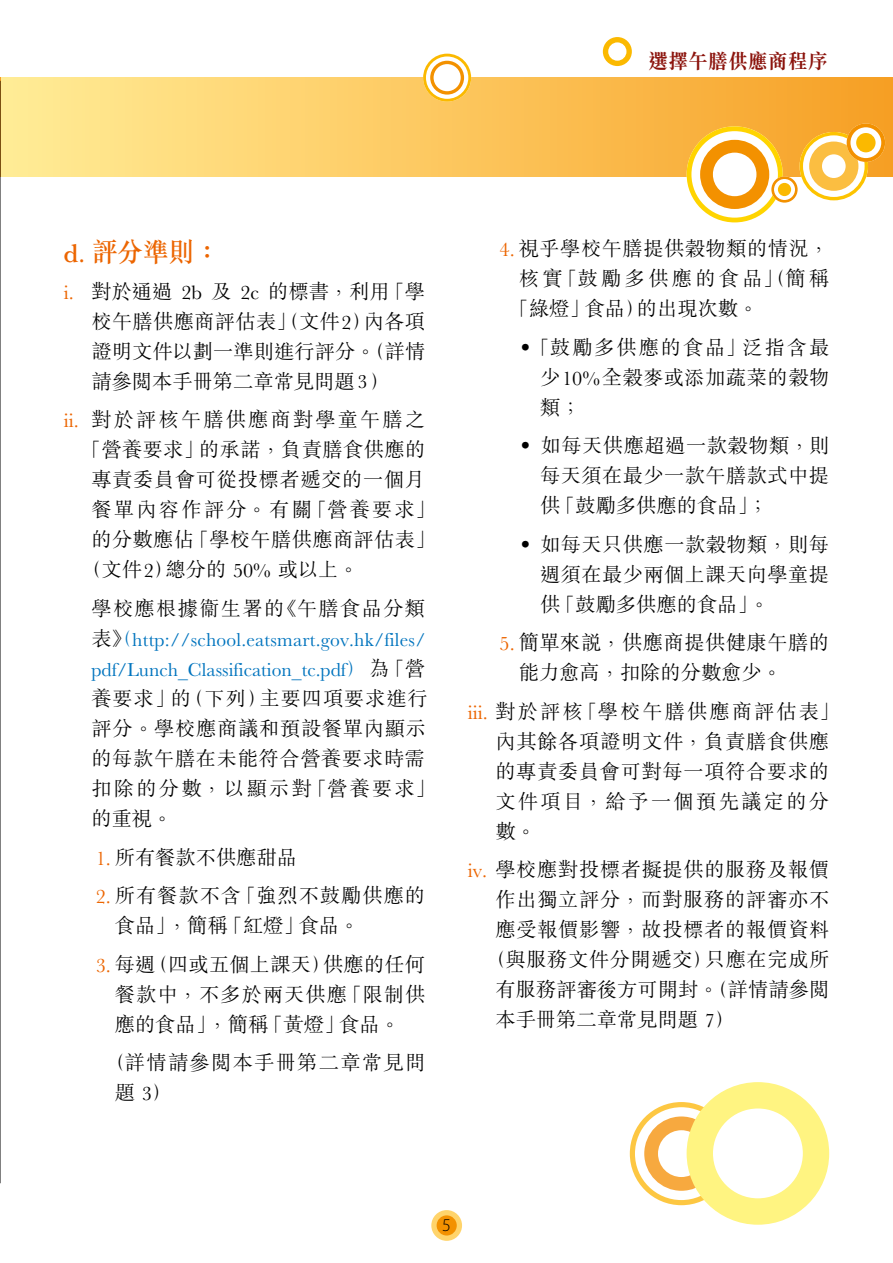
<style>
.page{position:relative;width:893px;height:1263px;background:#fff}
.page>*{position:absolute;margin:0;border:0;box-sizing:border-box;transform-origin:0 0}
.t1{font:500 27px "M Sung HK";color:#ec6500;scale:.95 1}
.t2{font:700 21px "M Sung HK";color:#8b130c;scale:.95 1}
.t3{font:300 20.25px/30px "M Sung HK";letter-spacing:.03em;color:#000;text-align:justify}
.t4{font:300 20.25px "M Sung HK";color:#000}
.t5{font:300 20.25px/30px "M Sung HK";letter-spacing:.065em;color:#000}
.t6{font:300 20.25px/30px "M Sung HK";letter-spacing:.05em;color:#000}
.t7{font:300 20.25px "M Sung HK";letter-spacing:.105em;color:#000}
.t8{font:300 20.25px "M Sung HK";letter-spacing:.005em;color:#000}
.t9{font:300 20.25px "M Sung HK";letter-spacing:.11em;color:#000}
.t10{font:300 20.25px "M Sung HK";letter-spacing:.16em;color:#000}
.t11{font:300 19.5px/29.7px "M Sung HK";letter-spacing:.01em;color:#0074be}
.t12{font:300 18px "Myriad Pro";color:#000}
.s1{color:#ec6500}
.s2{font-size:20.25px;color:#000}
</style>
<div class="page">
<div style="left:431px;top:1210px;width:31px;height:31px;background:#ffd46b;border-radius:50%"></div>
<div style="left:437px;top:1215px;width:20px;height:20px;background:#f39100;border-radius:50%"></div>
<div style="left:0;top:78px;width:893px;height:99px;background:linear-gradient(to right,#ffed98,#f7a025)"></div>
<svg style="left:423px;top:54px;width:48px;height:48px"></svg>
<svg style="left:603px;top:37px;width:29px;height:29px"></svg>
<svg style="left:687px;top:123px;width:198px;height:99px"></svg>
<div style="left:778px;top:183px;width:13px;height:13px;background:#fbb900;border-radius:50%"></div>
<svg style="left:630px;top:1082px;width:199px;height:143px"></svg>
<hr style="left:0;top:81px;width:1px;height:1102px;background:#000">
<p class="t2" style="left:648px;top:50px;width:190px">選擇午膳供應商程序</p>
<p class="t1" style="left:64px;top:233px;width:166px">d. 評分準則：</p>
<p class="t3" style="left:91px;top:275px;width:335px;text-indent:-28px"><span class="s1">i.</span> 對於通過 2b 及 2c 的標書，利用「學校午膳供應商評估表」（文件2）內各項證明文件以劃一準則進行評分。（詳情請參閱本手冊第二章常見問題３）</p>
<p class="t7" style="left:64px;top:406px;width:363px"><span class="s1">ii.</span> 對於評核午膳供應商對學童午膳之</p>
<p class="t3" style="left:81px;top:434px;width:345px">「營養要求」的承諾，負責膳食供應的</p>
<p class="t3" style="left:91px;top:464px;width:335px">專責委員會可從投標者遞交的一個月</p>
<p class="t9" style="left:91px;top:496px;width:345px">餐單內容作評分。有關「營養要求」</p>
<p class="t3" style="left:91px;top:524px;width:345px">的分數應佔「學校午膳供應商評估表」</p>
<p class="t4" style="left:81px;top:556px;width:279px">（文件2）總分的 50% 或以上。</p>
<p class="t5" style="left:91px;top:592px;width:335px">學校應根據衞生署的《午膳食品分類</p>
<p class="t11" style="left:91px;top:623px;width:336px"><span class="s2">表》</span>（http://school.eatsmart.gov.hk/files/ pd f/Lunch_Classification_tc.pdf）<span class="s2">為「營</span></p>
<p class="t3" style="left:91px;top:682px;width:345px;text-align:left">養要求」的（下列）主要四項要求進行評分。學校應商議和預設餐單內顯示的每款午膳在未能符合營養要求時需扣除的分數，以顯示對「營養要求」的重視。</p>
<p class="t4" style="left:96px;top:843px;width:203px"><span class="s1">1.</span> 所有餐款不供應甜品</p>
<p class="t6" style="left:115px;top:879px;width:312px;text-indent:-19px"><span class="s1">2.</span> 所有餐款不含「強烈不鼓勵供應的食品」，簡稱「紅燈」食品。</p>
<p class="t3" style="left:115px;top:948px;width:312px;text-indent:-19px"><span class="s1">3.</span> 每週（四或五個上課天）供應的任何餐款中，不多於兩天供應「限制供應的食品」，簡稱「黃燈」食品。</p>
<p class="t5" style="left:115px;top:1046px;width:312px;text-indent:-10px">（詳情請參閱本手冊第二章常見問題 3）</p>
<p class="t3" style="left:500px;top:232px;width:331px"><span class="s1">4.</span> 視乎學校午膳提供穀物類的情況，</p>
<p class="t10" style="left:519px;top:264px;width:312px">核實「鼓勵多供應的食品」（簡稱</p>
<p class="t4" style="left:509px;top:294px;width:251px">「綠燈」食品）的出現次數。</p>
<p class="t3" style="left:540px;top:331px;width:291px;text-indent:-24px">•「鼓勵多供應的食品」泛指含最少10%全穀麥或添加蔬菜的穀物類；</p>
<p class="t3" style="left:540px;top:429px;width:291px;text-indent:-24px">• 如每天供應超過一款穀物類，則每天須在最少一款午膳款式中提供「鼓勵多供應的食品」；</p>
<p class="t3" style="left:540px;top:528px;width:291px;text-indent:-24px">• 如每天只供應一款穀物類，則每週須在最少兩個上課天向學童提供「鼓勵多供應的食品」。</p>
<p class="t3" style="left:519px;top:626px;width:312px;text-indent:-19px"><span class="s1">5.</span> 簡單來說，供應商提供健康午膳的能力愈高，扣除的分數愈少。</p>
<p class="t3" style="left:495px;top:695px;width:345px;text-align:left;text-indent:-28px"><span class="s1">iii.</span> 對於評核「學校午膳供應商評估表」內其餘各項證明文件，負責膳食供應的專責委員會可對每一項符合要求的文件項目，給予一個預先議定的分數。</p>
<p class="t3" style="left:468px;top:853px;width:363px"><span class="s1">iv.</span> 學校應對投標者擬提供的服務及報價</p>
<p class="t3" style="left:495px;top:883px;width:335px">作出獨立評分，而對服務的評審亦不</p>
<p class="t3" style="left:495px;top:913px;width:335px">應受報價影響，故投標者的報價資料</p>
<p class="t3" style="left:485px;top:943px;width:345px">（與服務文件分開遞交）只應在完成所</p>
<p class="t8" style="left:495px;top:975px;width:335px">有服務評審後方可開封。（詳情請參閱</p>
<p class="t4" style="left:495px;top:1005px;width:241px">本手冊第二章常見問題 7）</p>
<p class="t12" style="left:442px;top:1214px;width:10px">5</p>
</div>
